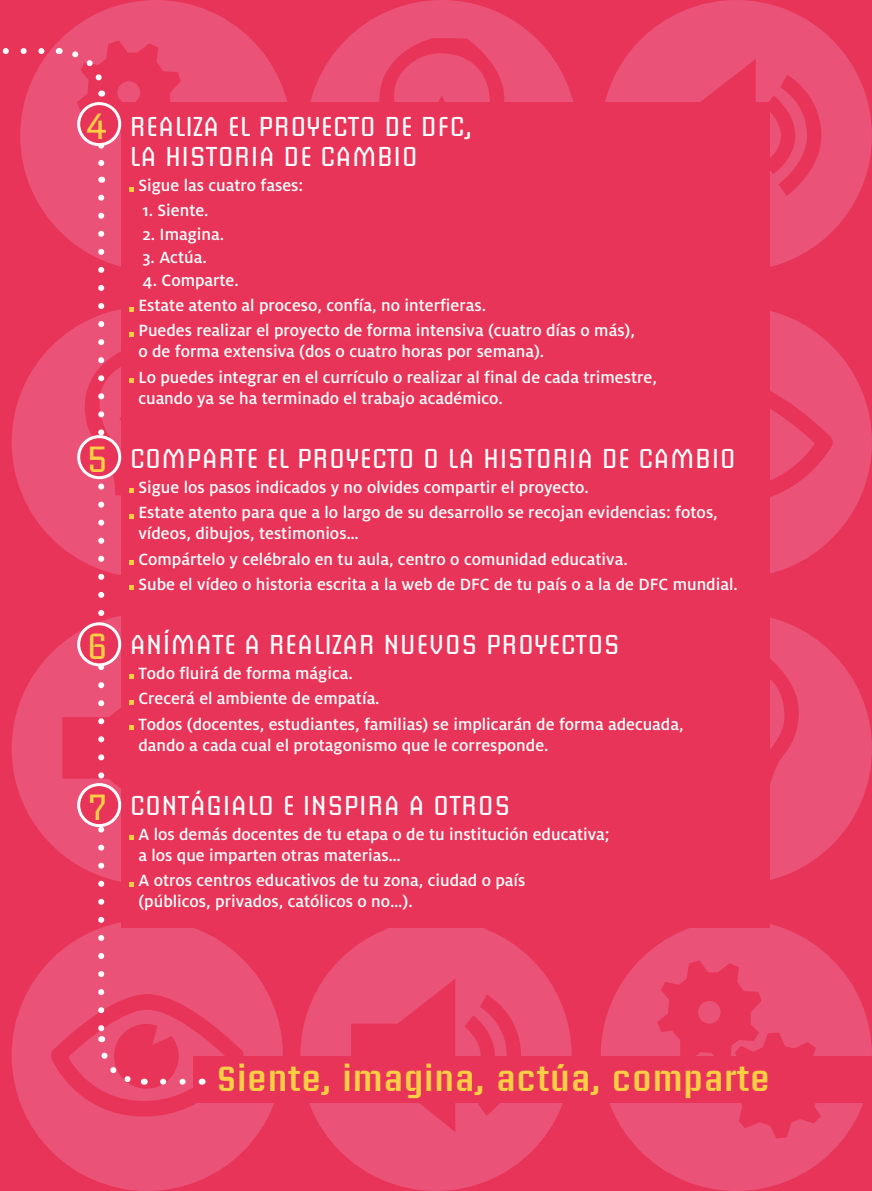
<style>
.page{position:relative;width:872px;height:1191px;background:#e83458}
.page>*{position:absolute;margin:0;border:0;box-sizing:border-box;transform-origin:0 0}
.t1{font:36px "Briem Akademi Std";color:#fecf44}
.t2{font:600 34.5px "Briem Akademi Std";letter-spacing:.02em;color:#fecf44}
.t3{font:27px/30px "Briem Akademi Std";letter-spacing:.02em;color:#fff}
.t4{font:500 18px/25.2px "Milo Pro";color:#fff}
</style>
<div class="page">
<div style="left:300px;top:919px;width:271px;height:272px;background:#ea5278;border-radius:50%"></div>
<svg style="left:351px;top:979px;width:170px;height:153px"></svg>
<div style="left:20px;top:0;width:271px;height:271px;background:#ea5278;border-radius:50%"></div>
<div style="left:600px;top:919px;width:272px;height:272px;background:#ea5278;border-radius:50%"></div>
<svg style="left:657px;top:960px;width:164px;height:178px"></svg>
<div style="left:600px;top:0;width:272px;height:271px;background:#ea5278;border-radius:50%"></div>
<svg style="left:701px;top:59px;width:120px;height:137px"></svg>
<div style="left:12px;top:613px;width:271px;height:271px;background:#ea5278;border-radius:50%"></div>
<div style="left:12px;top:306px;width:271px;height:272px;background:#ea5278;border-radius:50%"></div>
<div style="left:600px;top:613px;width:272px;height:271px;background:#ea5278;border-radius:50%"></div>
<svg style="left:770px;top:659px;width:29px;height:125px"></svg>
<div style="left:306px;top:0;width:271px;height:271px;background:#ea5278;border-radius:50%"></div>
<svg style="left:379px;top:38px;width:125px;height:64px"></svg>
<div style="left:600px;top:306px;width:272px;height:272px;background:#ea5278;border-radius:50%"></div>
<div style="left:640px;top:381px;width:192px;height:122px;border:16px solid #e83458;border-radius:50%"></div>
<div style="left:12px;top:919px;width:271px;height:272px;background:#ea5278;border-radius:50%"></div>
<div style="left:51px;top:994px;width:193px;height:122px;border:16px solid #e83458;border-radius:50%"></div>
<div style="left:121px;top:102px;width:649px;height:825px;background:#e83458"></div>
<div style="left:194px;top:1056px;width:678px;height:47px;background:#e83458"></div>
<svg style="left:2px;top:48px;width:48px;height:6px"></svg>
<svg style="left:59px;top:41px;width:191px;height:1047px"></svg>
<div style="left:79px;top:784px;width:41px;height:41px;background:#e83458;border-radius:50%"></div>
<div style="left:77px;top:783px;width:44px;height:44px;border:3px solid #fff;border-radius:50%"></div>
<div style="left:79px;top:624px;width:41px;height:41px;background:#e83458;border-radius:50%"></div>
<div style="left:77px;top:622px;width:44px;height:44px;border:3px solid #fff;border-radius:50%"></div>
<div style="left:79px;top:436px;width:41px;height:41px;background:#e83458;border-radius:50%"></div>
<div style="left:77px;top:435px;width:44px;height:44px;border:3px solid #fff;border-radius:50%"></div>
<div style="left:79px;top:104px;width:41px;height:41px;background:#e83458;border-radius:50%"></div>
<div style="left:77px;top:102px;width:44px;height:44px;border:3px solid #fff;border-radius:50%"></div>
<h1 class="t1" style="left:87px;top:106px;width:23px">4</h1>
<h1 class="t1" style="left:87px;top:439px;width:23px">5</h1>
<h1 class="t1" style="left:87px;top:626px;width:23px">6</h1>
<h1 class="t1" style="left:87px;top:786px;width:23px">7</h1>
<h3 class="t3" style="left:130px;top:111px;width:344px">REALIZA EL PROYECTO DE DFC,<br>LA HISTORIA DE CAMBIO</h3>
<p class="t4" style="left:138px;top:173px;width:166px">Sigue las cuatro fases:</p>
<p class="t4" style="left:142px;top:198px;width:68px">1. Siente.</p>
<p class="t4" style="left:142px;top:221px;width:83px">2. Imagina.</p>
<p class="t4" style="left:142px;top:245px;width:66px">3. Actúa.</p>
<p class="t4" style="left:138px;top:268px;width:498px">4. Comparte.<br>Estate atento al proceso, confía, no interfieras.<br>Puedes realizar el proyecto de forma intensiva (cuatro días o más),</p>
<p class="t4" style="left:138px;top:339px;width:520px">o de forma extensiva (dos o cuatro horas por semana).<br>Lo puedes integrar en el currículo o realizar al final de cada trimestre,</p>
<p class="t4" style="left:138px;top:385px;width:366px">cuando ya se ha terminado el trabajo académico.</p>
<h3 class="t3" style="left:130px;top:443px;width:607px">COMPARTE EL PROYECTO O LA HISTORIA DE CAMBIO</h3>
<p class="t4" style="left:138px;top:475px;width:581px">Sigue los pasos indicados y no olvides compartir el proyecto.<br>Estate atento para que a lo largo de su desarrollo se recojan evidencias: fotos,</p>
<p class="t4" style="left:138px;top:521px;width:601px">vídeos, dibujos, testimonios…<br>Compártelo y celébralo en tu aula, centro o comunidad educativa.<br>Sube el vídeo o historia escrita a la web de DFC de tu país o a la de DFC mundial.</p>
<h3 class="t3" style="left:130px;top:629px;width:492px">ANÍMATE A REALIZAR NUEVOS PROYECTOS</h3>
<p class="t4" style="left:138px;top:661px;width:547px">Todo fluirá de forma mágica.<br>Crecerá el ambiente de empatía.<br>Todos (docentes, estudiantes, familias) se implicarán de forma adecuada,</p>
<p class="t4" style="left:138px;top:732px;width:411px">dando a cada cual el protagonismo que le corresponde.</p>
<h3 class="t3" style="left:130px;top:790px;width:382px">CONTÁGIALO E INSPIRA A OTROS</h3>
<p class="t4" style="left:138px;top:824px;width:473px;line-height:21px">A los demás docentes de tu etapa o de tu institución educativa; a los que imparten otras materias…</p>
<p class="t4" style="left:138px;top:870px;width:388px;line-height:21px">A otros centros educativos de tu zona, ciudad o país (públicos, privados, católicos o no…).</p>
<h2 class="t2" style="left:217px;top:1059px;width:555px">Siente, imagina, actúa, comparte</h2>
</div>
